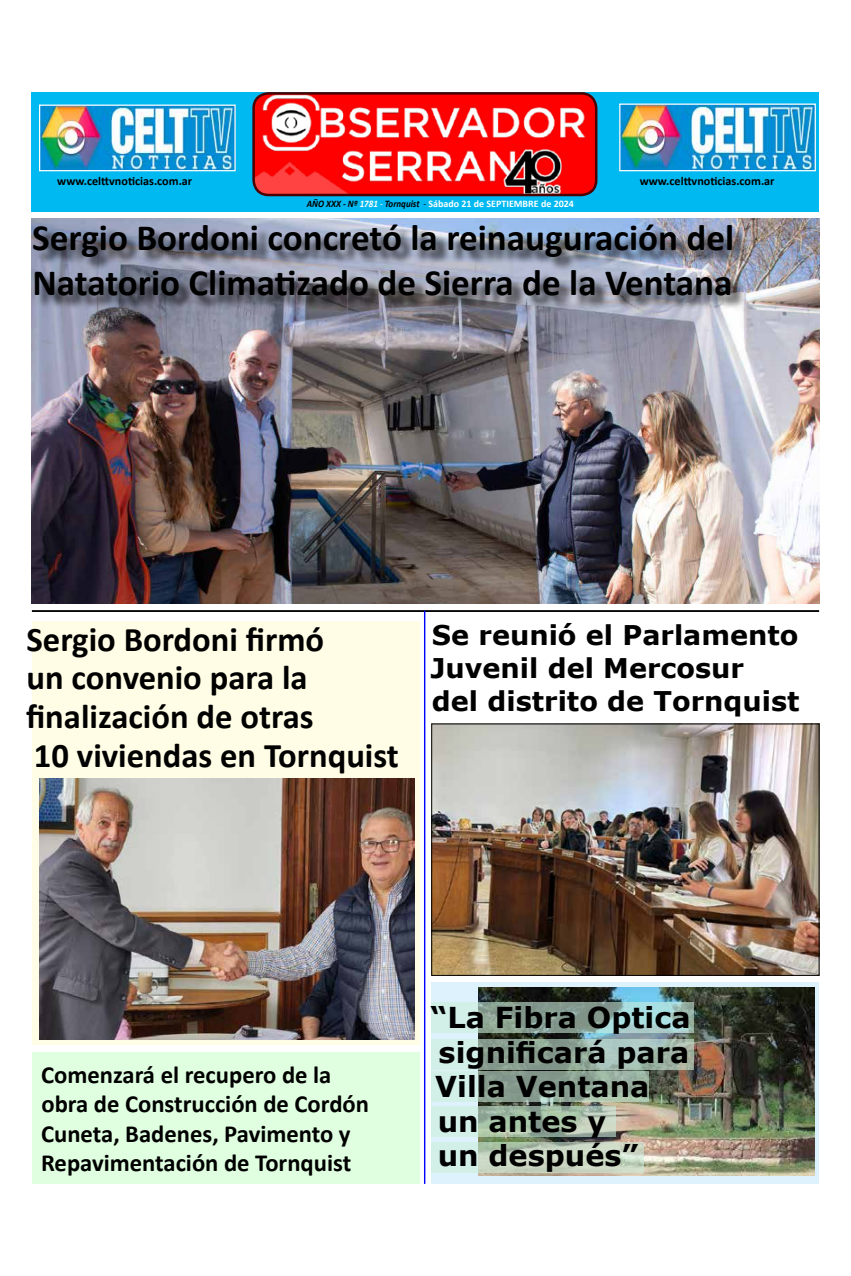
<style>
.page{position:relative;width:851px;height:1276px;background:#fff}
.page>*{position:absolute;margin:0;border:0;box-sizing:border-box;transform-origin:0 0}
.t1{font:700 37.12px/44.5px "Calibri";color:#000}
.t2{font:700 34.62px/38.8px "Calibri";color:#000}
.t3{font:700 28.75px/34.5px "Verdana";color:#000}
.t4{font:700 27.12px/32.5px "Verdana";color:#000}
.t5{font:700 24.62px/29.5px "Calibri";color:#000}
.t6{font:700 12.12px "Calibri";color:#000}
.t7{font:700 10px "Calibri";color:#fff}
.s1{font-style:italic;color:#000}
.s2{font-style:italic}
.s3{font-weight:400;font-style:italic}
.s4{font-weight:400;font-style:italic;color:#000}
</style>
<div class="page">
<div style="left:431px;top:982px;width:388px;height:201px;background:linear-gradient(to right,#ddf2fb,#ddf2fc)"></div>
<img style="left:478px;top:987px;width:336px;height:188px">
<img style="left:32px;top:219px;width:787px;height:384px">
<div style="left:32px;top:92px;width:787px;height:119px;background:#00b9f1"></div>
<img style="left:41px;top:107px;width:193px;height:62px">
<div style="left:39px;top:105px;width:197px;height:66px;border:1px solid #fff"></div>
<img style="left:621px;top:106px;width:192px;height:63px">
<div style="left:619px;top:104px;width:196px;height:67px;border:1px solid #fff"></div>
<svg style="left:431px;top:1002px;width:262px;height:30px;background:#9ebcb5"></svg>
<img style="left:255px;top:94px;width:341px;height:101px">
<div style="left:252px;top:92px;width:345px;height:104px;border:2px solid #4d0000;border-radius:15px"></div>
<hr style="left:32px;top:610px;width:787px;height:1px;background:#000">
<hr style="left:32px;top:611px;width:787px;height:1px;background:#000">
<div style="left:32px;top:1052px;width:387px;height:131px;background:#e0ffe0"></div>
<div style="left:32px;top:621px;width:387px;height:423px;background:#fffde5"></div>
<hr style="left:424px;top:611px;width:1px;height:572px;background:#00f">
<div style="left:36px;top:227px;width:711px;height:83px;background:#000;opacity:.75"></div>
<img style="left:39px;top:778px;width:375px;height:261px">
<img style="left:433px;top:725px;width:384px;height:248px">
<div style="left:431px;top:723px;width:388px;height:252px;border:1px solid #000"></div>
<svg style="left:431px;top:1039px;width:262px;height:30px;background:#a1b9ad"></svg>
<svg style="left:431px;top:1071px;width:217px;height:30px;background:#9eb6a8"></svg>
<svg style="left:431px;top:1106px;width:184px;height:31px;background:#b1cab7"></svg>
<svg style="left:431px;top:1142px;width:213px;height:30px;background:#c7d9c8"></svg>
<p class="t6" style="left:57px;top:173px;width:136px">www.celttvnoticias.com.ar</p>
<p class="t6" style="left:639px;top:173px;width:136px">www.celttvnoticias.com.ar</p>
<p class="t7" style="left:307px;top:197px;width:269px"><span class="s1">AÑO XXX - Nº</span> <span class="s2">1781</span> <span class="s3">-</span> <span class="s1">Tornquist</span> <span class="s4">-</span> Sábado 21 de SEPTIEMBRE de 2024</p>
<h1 class="t1" style="left:32px;top:215px;width:703px">Sergio Bordoni concretó la reinauguración del<br>Natatorio Climatizado de Sierra de la Ventana</h1>
<h2 class="t2" style="left:26px;top:620px;width:374px">Sergio Bordoni firmó<br>un convenio para la finalización de otras<br>10 viviendas en Tornquist</h2>
<p class="t4" style="left:430px;top:619px;width:370px">Se reunió el Parlamento<br>Juvenil del Mercosur<br>del distrito de Tornquist</p>
<p class="t5" style="left:41px;top:1059px;width:329px">Comenzará el recupero de la obra de Construcción de Cordón<br>Cuneta, Badenes, Pavimento y<br>Repavimentación de Tornquist</p>
<p class="t3" style="left:430px;top:1000px;width:261px">“La Fibra Optica significará para<br>Villa Ventana un antes y<br>un después”</p>
</div>
